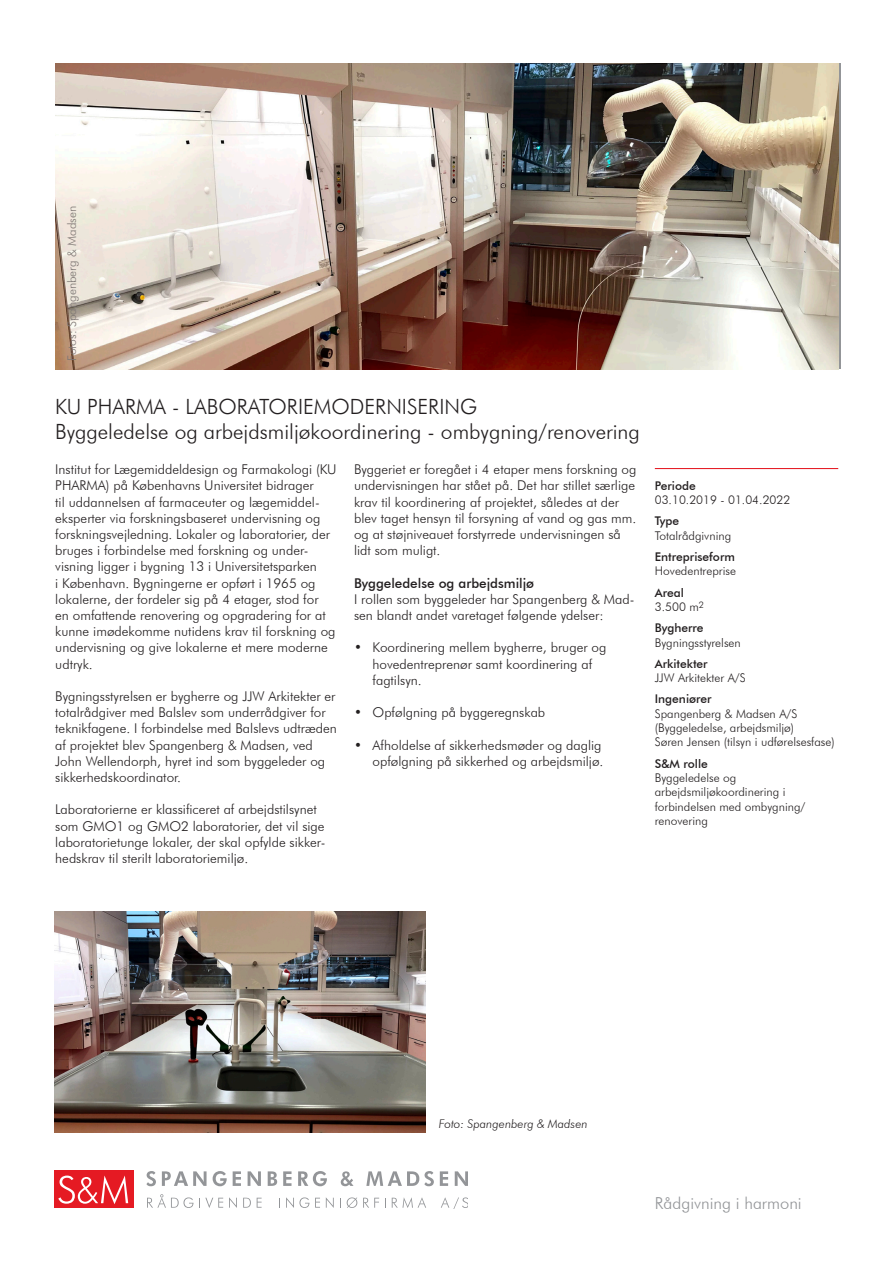
<style>
.page{position:relative;width:893px;height:1263px;background:#fff}
.page>*{position:absolute;margin:0;border:0;box-sizing:border-box;transform-origin:0 0}
.Overskrift_2_-_forkl{font:300 21px "Futura BT";color:#231f20}
.t1{font:300 16.5px "Futura BT";color:#939598}
.Brødtekst{font:300 13.5px/16.2px "Futura BT";color:#231f20}
.Overskrift_3_-_under{font:500 13.5px "Futura BT";color:#231f20}
.brødtekst_faktaboks{font:300 12px/14.4px "Futura BT";color:#231f20}
.Overskrift_4_-_fakta{font:500 12px "Futura BT";color:#231f20}
.Kreditering_på_forsi{font:300 12px "Futura BT";color:#7d7673}
.Billedetekst_sort{font:italic 300 12px "Futura BT";color:#231f20}
.s1{font-weight:500}
</style>
<div class="page">
<svg style="left:146px;top:1171px;width:10px;height:15px"></svg>
<svg style="left:162px;top:1171px;width:45px;height:15px"></svg>
<svg style="left:213px;top:1171px;width:14px;height:15px"></svg>
<svg style="left:233px;top:1171px;width:8px;height:15px"></svg>
<svg style="left:248px;top:1171px;width:13px;height:15px"></svg>
<svg style="left:268px;top:1171px;width:9px;height:15px"></svg>
<svg style="left:283px;top:1171px;width:8px;height:15px"></svg>
<svg style="left:298px;top:1171px;width:29px;height:15px"></svg>
<svg style="left:341px;top:1171px;width:13px;height:15px"></svg>
<svg style="left:366px;top:1171px;width:68px;height:15px"></svg>
<svg style="left:440px;top:1171px;width:8px;height:15px"></svg>
<svg style="left:455px;top:1171px;width:13px;height:15px"></svg>
<svg style="left:147px;top:1194px;width:46px;height:14px"></svg>
<svg style="left:199px;top:1198px;width:24px;height:10px"></svg>
<svg style="left:229px;top:1197px;width:8px;height:11px"></svg>
<svg style="left:243px;top:1198px;width:8px;height:10px"></svg>
<svg style="left:257px;top:1198px;width:5px;height:10px"></svg>
<svg style="left:286px;top:1197px;width:23px;height:11px"></svg>
<svg style="left:315px;top:1198px;width:5px;height:10px"></svg>
<svg style="left:326px;top:1197px;width:8px;height:11px"></svg>
<svg style="left:347px;top:1197px;width:10px;height:11px"></svg>
<svg style="left:363px;top:1198px;width:16px;height:10px"></svg>
<svg style="left:392px;top:1197px;width:34px;height:11px"></svg>
<svg style="left:441px;top:1197px;width:27px;height:12px"></svg>
<div style="left:54px;top:1170px;width:79px;height:38px;background:#e51a23"></div>
<svg style="left:58px;top:1175px;width:70px;height:29px"></svg>
<hr style="left:655px;top:468px;width:183px;height:1px;background:#e51b24">
<img style="left:55px;top:64px;width:783px;height:305px">
<img style="left:54px;top:911px;width:371px;height:221px">
<p class="Kreditering_på_forsi" style="left:64px;top:361px;width:156px;rotate:-90deg">Fotos: Spangenberg &amp; Madsen</p>
<p class="Overskrift_2_-_forkl" style="left:55px;top:394px;width:424px">KU PHARMA - LABORATORIEMODERNISERING</p>
<p class="Overskrift_2_-_forkl" style="left:55px;top:419px;width:586px">Byggeledelse og arbejdsmiljøkoordinering - ombygning/renovering</p>
<p class="Brødtekst" style="left:55px;top:461px;width:283px">Institut for Lægemiddeldesign og Farmakologi (KU PHARMA) på Københavns Universitet bidrager<br>til uddannelsen af farmaceuter og lægemiddel&shy;eksperter via forskningsbaseret undervisning og forskningsvejledning. Lokaler og laboratorier, der bruges i forbindelse med forskning og under&shy;visning ligger i bygning 13 i Universitetsparken<br>i København. Bygningerne er opført i 1965 og lokalerne, der fordeler sig på 4 etager, stod for<br>en omfattende renovering og opgradering for at kunne imødekomme nutidens krav til forskning og undervisning og give lokalerne et mere moderne udtryk.</p>
<p class="Brødtekst" style="left:55px;top:688px;width:283px">Bygningsstyrelsen er bygherre og JJW Arkitekter er totalrådgiver med Balslev som underrådgiver for teknikfagene. I forbindelse med Balslevs udtræden af projektet blev Spangenberg &amp; Madsen, ved John Wellendorph, hyret ind som byggeleder og sikkerhedskoordinator.</p>
<p class="Brødtekst" style="left:55px;top:801px;width:272px">Laboratorierne er klassificeret af arbejdstilsynet som GMO1 og GMO2 laboratorier, det vil sige laboratorietunge lokaler, der skal opfylde sikker&shy;hedskrav til sterilt laboratoriemiljø.</p>
<p class="Brødtekst" style="left:354px;top:461px;width:284px">Byggeriet er foregået i 4 etaper mens forskning og undervisningen har stået på. Det har stillet særlige krav til koordinering af projektet, således at der blev taget hensyn til forsyning af vand og gas mm. og at støjniveauet forstyrrede undervisningen så lidt som muligt.</p>
<p class="Overskrift_3_-_under" style="left:354px;top:575px;width:182px">Byggeledelse og arbejdsmiljø</p>
<p class="Brødtekst" style="left:354px;top:591px;width:282px">I rollen som byggeleder har Spangenberg &amp; Mad&shy;sen blandt andet varetaget følgende ydelser:</p>
<p class="Brødtekst" style="left:373px;top:639px;width:235px;text-indent:-18px">• Koordinering mellem bygherre, bruger og hovedentreprenør samt koordinering af fagtilsyn.</p>
<p class="Brødtekst" style="left:354px;top:704px;width:193px">• Opfølgning på byggeregnskab</p>
<p class="Brødtekst" style="left:354px;top:737px;width:251px;text-align:right">• Afholdelse af sikkerhedsmøder og daglig opfølgning på sikkerhed og arbejdsmiljø.</p>
<p class="Overskrift_4_-_fakta" style="left:655px;top:478px;width:42px">Periode</p>
<p class="brødtekst_faktaboks" style="left:655px;top:493px;width:137px">03.10.2019 - 01.04.2022</p>
<p class="Overskrift_4_-_fakta" style="left:655px;top:514px;width:26px">Type</p>
<p class="brødtekst_faktaboks" style="left:655px;top:528px;width:78px">Totalrådgivning</p>
<p class="Overskrift_4_-_fakta" style="left:655px;top:549px;width:82px">Entrepriseform</p>
<p class="brødtekst_faktaboks" style="left:655px;top:564px;width:83px">Hovedentreprise</p>
<p class="Overskrift_4_-_fakta" style="left:655px;top:585px;width:31px">Areal</p>
<p class="brødtekst_faktaboks" style="left:655px;top:599px;width:51px">3.500 m<sup>2</sup></p>
<p class="Overskrift_4_-_fakta" style="left:655px;top:620px;width:50px">Bygherre</p>
<p class="brødtekst_faktaboks" style="left:655px;top:635px;width:88px">Bygningsstyrelsen</p>
<p class="Overskrift_4_-_fakta" style="left:655px;top:656px;width:54px">Arkitekter</p>
<p class="brødtekst_faktaboks" style="left:655px;top:670px;width:92px">JJW Arkitekter A/S</p>
<p class="brødtekst_faktaboks" style="left:655px;top:692px;width:181px"><span class="s1">Ingeniører<br></span>Spangenberg &amp; Madsen A/S (Byggeledelse, arbejdsmiljø)<br>Søren Jensen (tilsyn i udførelsesfase)</p>
<p class="Overskrift_4_-_fakta" style="left:655px;top:756px;width:55px">S&amp;M rolle</p>
<p class="brødtekst_faktaboks" style="left:655px;top:770px;width:152px">Byggeledelse og arbejdsmiljøkoordinering i forbindelsen med ombygning/ renovering</p>
<p class="Billedetekst_sort" style="left:439px;top:1117px;width:150px">Foto: Spangenberg &amp; Madsen</p>
<p class="t1" style="left:655px;top:1193px;width:148px">Rådgivning i harmoni</p>
</div>
